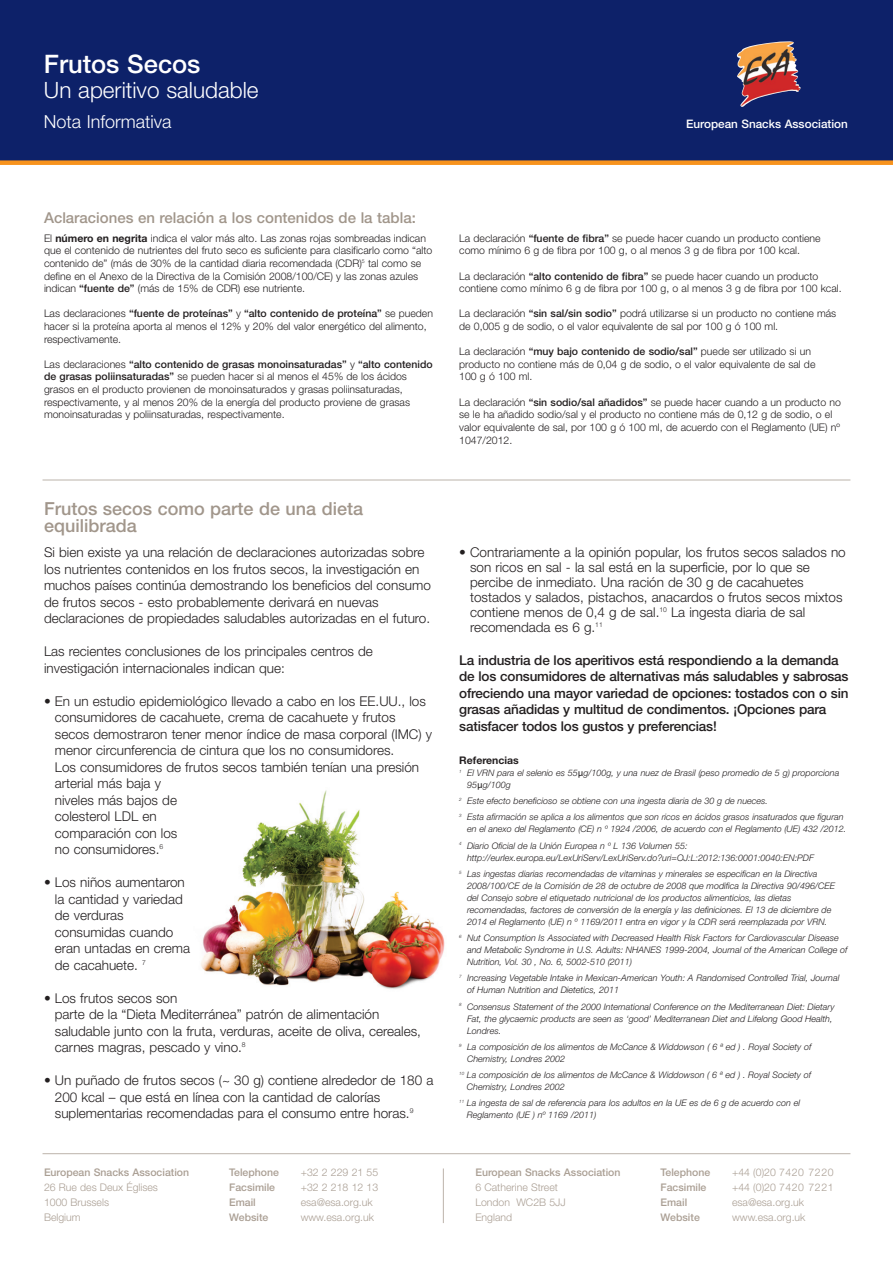
<style>
.page{position:relative;width:893px;height:1263px;background:#fff}
.page>*{position:absolute;margin:0;border:0;box-sizing:border-box;transform-origin:0 0}
.t1{font:500 25.5px "Helvetica Neue";color:#fff}
.t2{font:300 22.5px "Helvetica Neue";color:#fff}
.t3{font:500 18px/16.5px "Helvetica Neue";color:#a1968b}
.t4{font:300 18px "Helvetica Neue";color:#fff}
.t5{font:500 15px "Helvetica Neue";color:#a1968b}
.t6{font:300 13.5px/16.5px "Helvetica Neue";color:#231f20}
.t7{font:500 13.5px/16.5px "Helvetica Neue";letter-spacing:-.015em;color:#231f20}
.t8{font:500 11.7px "Helvetica Neue";color:#fff}
.t9{font:300 10.5px/12.6px "Helvetica Neue";color:#231f20}
.t10{font:300 10.5px/15px "Helvetica Neue";color:#aa9f94}
.t11{font:500 10.5px "Helvetica Neue";color:#aa9f94}
.t12{font:300 10.5px "Helvetica Neue";letter-spacing:.055em;color:#aa9f94}
.t13{font:700 10.5px "Helvetica Neue";color:#231f20}
.t14{font:italic 300 9px/12px "Helvetica Neue";color:#231f20}
.s1{font-weight:700}
.s2{font-weight:500}
.s3{font-family:"Lucida Grande";font-weight:400;font-style:normal}
</style>
<div class="page">
<div style="left:0;top:0;width:893px;height:163px;background:#0d2169"></div>
<div style="left:0;top:160px;width:893px;height:5px;background:#f7931d"></div>
<img style="left:737px;top:41px;width:64px;height:66px">
<hr style="left:43px;top:480px;width:807px;height:1px;background:#bcb3aa">
<hr style="left:43px;top:1153px;width:807px;height:1px;background:#bcb3aa">
<hr style="left:443px;top:1168px;width:1px;height:55px;background:#bcb3aa">
<img style="left:201px;top:790px;width:244px;height:199px">
<h1 class="t1" style="left:44px;top:55px;width:158px">Frutos Secos</h1>
<h2 class="t2" style="left:44px;top:82px;width:216px">Un aperitivo saludable</h2>
<h3 class="t4" style="left:44px;top:115px;width:129px">Nota Informativa</h3>
<p class="t8" style="left:686px;top:120px;width:163px">European Snacks Association</p>
<h3 class="t5" style="left:44px;top:212px;width:373px">Aclaraciones en relación a los contenidos de la tabla:</h3>
<p class="t9" style="left:44px;top:233px;width:390px">El <span class="s1">número en negrita</span> indica el valor más alto. Las zonas rojas sombreadas indican que el contenido de nutrientes del fruto seco es suficiente para clasificarlo como “alto contenido de” (más de 30% de la cantidad diaria recomendada (CDR)<sup>5</sup> tal como se define en el Anexo de la Directiva de la Comisión 2008/100/CE) y las zonas azules indican <span class="s2">“fuente de”</span> (más de 15% de CDR) ese nutriente.</p>
<p class="t9" style="left:44px;top:308px;width:390px">Las declaraciones <span class="s2">“fuente de proteínas”</span> y <span class="s2">“alto contenido de proteína”</span> se pueden hacer si la proteína aporta al menos el 12% y 20% del valor energético del alimento, respectivamente.</p>
<p class="t9" style="left:44px;top:359px;width:390px">Las declaraciones <span class="s2">“alto contenido de grasas monoinsaturadas”</span> y <span class="s2">“alto contenido de grasas poliinsaturadas”</span> se pueden hacer si al menos el 45% de los ácidos grasos en el producto provienen de monoinsaturados y grasas poliinsaturadas, respectivamente, y al menos 20% de la energía del producto proviene de grasas monoinsaturadas y poliinsaturadas, respectivamente.</p>
<h3 class="t3" style="left:44px;top:502px;width:321px">Frutos secos como parte de una dieta equilibrada</h3>
<p class="t6" style="left:44px;top:545px;width:388px">Si bien existe ya una relación de declaraciones autorizadas sobre los nutrientes contenidos en los frutos secos, la investigación en muchos países continúa demostrando los beneficios del consumo de frutos secos - esto probablemente derivará en nuevas declaraciones de propiedades saludables autorizadas en el futuro.</p>
<h3 class="t6" style="left:44px;top:644px;width:330px">Las recientes conclusiones de los principales centros de investigación internacionales indican que:</h3>
<p class="t6" style="left:55px;top:694px;width:379px;text-indent:-11px">• En un estudio epidemiológico llevado a cabo en los EE.UU., los consumidores de cacahuete, crema de cacahuete y frutos secos demostraron tener menor índice de masa corporal (IMC) y menor circunferencia de cintura que los no consumidores.<br>Los consumidores de frutos secos también tenían una presión arterial más baja y<br>niveles más bajos de<br>colesterol LDL en<br>comparación con los<br>no consumidores.<sup>6</sup></p>
<h3 class="t6" style="left:55px;top:875px;width:137px;text-indent:-11px">• Los niños aumentaron la cantidad y variedad de verduras consumidas cuando eran untadas en crema de cacahuete. <sup>7</sup></h3>
<h3 class="t6" style="left:55px;top:991px;width:368px;text-indent:-11px">• Los frutos secos son<br>parte de la “Dieta Mediterránea” patrón de alimentación saludable junto con la fruta, verduras, aceite de oliva, cereales, carnes magras, pescado y vino.<sup>8</sup></h3>
<h3 class="t6" style="left:55px;top:1073px;width:380px;text-indent:-11px">• Un puñado de frutos secos (~ 30 g) contiene alrededor de 180 a<br>200 kcal – que está en línea con la cantidad de calorías suplementarias recomendadas para el consumo entre horas.<sup>9</sup></h3>
<p class="t11" style="left:44px;top:1168px;width:147px">European Snacks Association</p>
<p class="t10" style="left:44px;top:1181px;width:115px">26 Rue des Deux Églises<br>1000 Brussels<br>Belgium</p>
<p class="t11" style="left:229px;top:1168px;width:51px">Telephone</p>
<p class="t10" style="left:301px;top:1166px;width:79px">+32 2 229 21 55</p>
<p class="t11" style="left:229px;top:1183px;width:47px">Facsimile</p>
<p class="t10" style="left:301px;top:1181px;width:79px">+32 2 218 12 13</p>
<p class="t11" style="left:229px;top:1198px;width:28px">Email</p>
<p class="t10" style="left:301px;top:1196px;width:73px">esa@esa.org.uk</p>
<p class="t11" style="left:229px;top:1213px;width:41px">Website</p>
<p class="t10" style="left:301px;top:1211px;width:75px">www.esa.org.uk</p>
<p class="t9" style="left:459px;top:233px;width:363px">La declaración <span class="s2">“fuente de fibra”</span> se puede hacer cuando un producto contiene como mínimo 6 g de fibra por 100 g, o al menos 3 g de fibra por 100 kcal.</p>
<p class="t9" style="left:459px;top:271px;width:384px">La declaración <span class="s2">“alto contenido de fibra”</span> se puede hacer cuando un producto contiene como mínimo 6 g de fibra por 100 g, o al menos 3 g de fibra por 100 kcal.</p>
<p class="t9" style="left:459px;top:308px;width:379px">La declaración <span class="s2">“sin sal/sin sodio”</span> podrá utilizarse si un producto no contiene más de 0,005 g de sodio, o el valor equivalente de sal por 100 g ó 100 ml.</p>
<p class="t9" style="left:459px;top:346px;width:358px">La declaración <span class="s2">“muy bajo contenido de sodio/sal”</span> puede ser utilizado si un producto no contiene más de 0,04 g de sodio, o el valor equivalente de sal de<br>100 g ó 100 ml.</p>
<p class="t9" style="left:459px;top:397px;width:383px">La declaración <span class="s2">“sin sodio/sal añadidos”</span> se puede hacer cuando a un producto no se le ha añadido sodio/sal y el producto no contiene más de 0,12 g de sodio, o el valor equivalente de sal, por 100 g ó 100 ml, de acuerdo con el Reglamento (UE) nº 1047/2012.</p>
<p class="t6" style="left:470px;top:546px;width:377px;line-height:15px;text-indent:-11px">• Contrariamente a la opinión popular, los frutos secos salados no son ricos en sal - la sal está en la superficie, por lo que se percibe de inmediato. Una ración de 30 g de cacahuetes tostados y salados, pistachos, anacardos o frutos secos mixtos contiene menos de 0,4 g de sal.<sup>10</sup> La ingesta diaria de sal recomendada es 6 g.<sup>11</sup></p>
<p class="t7" style="left:459px;top:653px;width:391px">La industria de los aperitivos está respondiendo a la demanda de los consumidores de alternativas más saludables y sabrosas ofreciendo una mayor variedad de opciones: tostados con o sin grasas añadidas y multitud de condimentos. ¡Opciones para satisfacer todos los gustos y preferencias!</p>
<p class="t13" style="left:459px;top:756px;width:61px">Referencias</p>
<p class="t14" style="left:467px;top:767px;width:374px;text-indent:-8px"><sup>1</sup> El VRN para el selenio es 55<span class="s3">µ</span>g/100g, y una nuez de Brasil (peso promedio de 5 g) proporciona<br>95<span class="s3">µ</span>g/100g</p>
<p class="t14" style="left:459px;top:794px;width:386px;line-height:16.2px"><sup>2</sup> Este efecto beneficioso se obtiene con una ingesta diaria de 30 g de nueces.<br><sup>3</sup> Esta afirmación se aplica a los alimentos que son ricos en ácidos grasos insaturados que figuran</p>
<p class="t14" style="left:459px;top:822px;width:389px;line-height:16.2px;text-indent:8px">en el anexo del Reglamento (CE) n º 1924 /2006, de acuerdo con el Reglamento (UE) 432 /2012.<br><sup>4</sup> Diario Oficial de la Unión Europea n º L 136 Volumen 55:</p>
<p class="t14" style="left:459px;top:850px;width:360px;line-height:16.2px;text-align:center">http://eurlex.europa.eu/LexUriServ/LexUriServ.do?uri=OJ:L:2012:136:0001:0040:EN:PDF<br><sup>5</sup> Las ingestas diarias recomendadas de vitaminas y minerales se especifican en la Directiva</p>
<p class="t14" style="left:467px;top:880px;width:369px">2008/100/CE de la Comisión de 28 de octubre de 2008 que modifica la Directiva 90/496/CEE del Consejo sobre el etiquetado nutricional de los productos alimenticios, las dietas recomendadas, factores de conversión de la energía y las definiciones. El 13 de diciembre de 2014 el Reglamento (UE) n º 1169/2011 entra en vigor y la CDR será reemplazada por VRN.</p>
<p class="t14" style="left:467px;top:933px;width:382px;text-indent:-8px"><sup>6</sup> Nut Consumption Is Associated with Decreased Health Risk Factors for Cardiovascular Disease and Metabolic Syndrome in U.S. Adults: NHANES 1999-2004, Journal of the American College of<br>Nutrition, Vol. 30 , No. 6, 5002-510 (2011)</p>
<p class="t14" style="left:467px;top:973px;width:374px;text-indent:-8px"><sup>7</sup> Increasing Vegetable Intake in Mexican-American Youth: A Randomised Controlled Trial, Journal of Human Nutrition and Dietetics, 2011</p>
<p class="t14" style="left:467px;top:1001px;width:369px;text-indent:-8px"><sup>8</sup> Consensus Statement of the 2000 International Conference on the Mediterranean Diet: Dietary<br>Fat, the glycaemic products are seen as ‘good’ Mediterranean Diet and Lifelong Good Health,<br>Londres.</p>
<p class="t14" style="left:467px;top:1041px;width:346px;text-indent:-8px"><sup>9</sup> La composición de los alimentos de McCance &amp; Widdowson ( 6 ª ed ) . Royal Society of<br>Chemistry, Londres 2002</p>
<p class="t14" style="left:467px;top:1070px;width:346px;text-indent:-8px"><sup>10</sup> La composición de los alimentos de McCance &amp; Widdowson ( 6 ª ed ) . Royal Society of<br>Chemistry, Londres 2002</p>
<p class="t14" style="left:467px;top:1098px;width:335px;text-indent:-8px"><sup>11</sup> La ingesta de sal de referencia para los adultos en la UE es de 6 g de acuerdo con el<br>Reglamento (UE ) nº 1169 /2011)</p>
<p class="t11" style="left:475px;top:1168px;width:147px">European Snacks Association</p>
<p class="t10" style="left:475px;top:1181px;width:92px">6 Catherine Street<br>London WC2B 5JJ<br>England</p>
<p class="t11" style="left:660px;top:1168px;width:51px">Telephone</p>
<p class="t12" style="left:732px;top:1168px;width:103px">+44 (0)20 7420 7220</p>
<p class="t11" style="left:660px;top:1183px;width:47px">Facsimile</p>
<p class="t12" style="left:732px;top:1183px;width:103px">+44 (0)20 7420 7221</p>
<p class="t11" style="left:660px;top:1198px;width:28px">Email</p>
<p class="t10" style="left:732px;top:1196px;width:73px">esa@esa.org.uk</p>
<p class="t11" style="left:660px;top:1213px;width:41px">Website</p>
<p class="t10" style="left:732px;top:1211px;width:75px">www.esa.org.uk</p>
</div>
